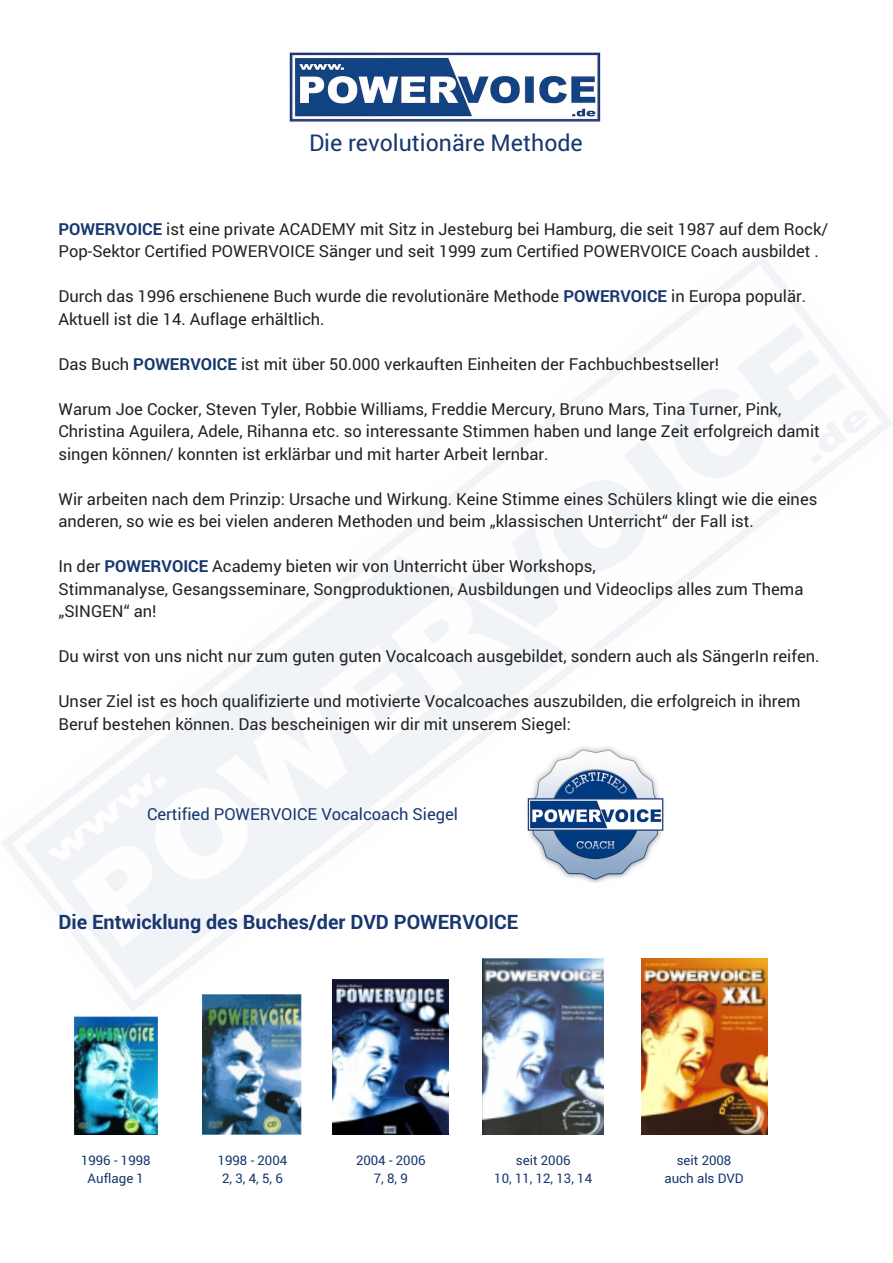
<style>
.page{position:relative;width:893px;height:1263px;background:#fff}
.page>*{position:absolute;margin:0;border:0;box-sizing:border-box;transform-origin:0 0}
.t1{font:23.1px "Roboto";color:#17376e}
.t2{font:700 19.8px "Roboto";color:#17376e}
.t3{font:16.5px/22.5px "Roboto";color:#222}
.t4{font:16.5px "Roboto";color:#17376e}
.t5{font:13.2px/18px "Roboto";color:#17376e;text-align:center}
.s1{font-weight:700;color:#17376e}
</style>
<div class="page">
<img style="left:2px;top:255px;width:890px;height:775px">
<img style="left:289px;top:52px;width:312px;height:70px">
<img style="left:498px;top:746px;width:196px;height:136px">
<img style="left:202px;top:995px;width:99px;height:139px">
<img style="left:74px;top:1016px;width:83px;height:118px">
<img style="left:333px;top:979px;width:115px;height:155px">
<img style="left:482px;top:959px;width:122px;height:175px">
<img style="left:641px;top:959px;width:126px;height:175px">
<h1 class="t1" style="left:309px;top:126px;width:275px">Die revolutionäre Methode</h1>
<p class="t3" style="left:58px;top:217px;width:771px"><span class="s1">POWERVOICE</span> ist eine private ACADEMY mit Sitz in Jesteburg bei Hamburg, die seit 1987 auf dem Rock/<br>Pop-Sektor Certified POWERVOICE Sänger und seit 1999 zum Certified POWERVOICE Coach ausbildet .</p>
<p class="t3" style="left:58px;top:285px;width:749px">Durch das 1996 erschienene Buch wurde die revolutionäre Methode <span class="s1">POWERVOICE</span> in Europa populär.<br>Aktuell ist die 14. Auflage erhältlich.</p>
<p class="t3" style="left:58px;top:352px;width:662px">Das Buch <span class="s1">POWERVOICE</span> ist mit über 50.000 verkauften Einheiten der Fachbuchbestseller!</p>
<p class="t3" style="left:58px;top:397px;width:763px">Warum Joe Cocker, Steven Tyler, Robbie Williams, Freddie Mercury, Bruno Mars, Tina Turner, Pink,<br>Christina Aguilera, Adele, Rihanna etc. so interessante Stimmen haben und lange Zeit erfolgreich damit singen können/ konnten ist erklärbar und mit harter Arbeit lernbar.</p>
<p class="t3" style="left:58px;top:487px;width:760px">Wir arbeiten nach dem Prinzip: Ursache und Wirkung. Keine Stimme eines Schülers klingt wie die eines anderen, so wie es bei vielen anderen Methoden und beim „klassischen Unterricht“ der Fall ist.</p>
<p class="t3" style="left:58px;top:554px;width:746px">In der <span class="s1">POWERVOICE</span> Academy bieten wir von Unterricht über Workshops,<br>Stimmanalyse, Gesangsseminare, Songproduktionen, Ausbildungen und Videoclips alles zum Thema „SINGEN“ an!</p>
<p class="t3" style="left:58px;top:644px;width:762px">Du wirst von uns nicht nur zum guten guten Vocalcoach ausgebildet, sondern auch als SängerIn reifen.</p>
<p class="t3" style="left:58px;top:689px;width:743px">Unser Ziel ist es hoch qualifizierte und motivierte Vocalcoaches auszubilden, die erfolgreich in ihrem<br>Beruf bestehen können. Das bescheinigen wir dir mit unserem Siegel:</p>
<p class="t4" style="left:147px;top:802px;width:312px">Certified POWERVOICE Vocalcoach Siegel</p>
<p class="t2" style="left:58px;top:908px;width:461px">Die Entwicklung des Buches/der DVD POWERVOICE</p>
<p class="t5" style="left:81px;top:1150px;width:71px">1996 - 1998<br>Auflage 1</p>
<p class="t5" style="left:218px;top:1150px;width:71px">1998 - 2004<br>2, 3, 4, 5, 6</p>
<p class="t5" style="left:356px;top:1150px;width:71px">2004 - 2006<br>7, 8, 9</p>
<p class="t5" style="left:494px;top:1150px;width:99px">seit 2006<br>10, 11, 12, 13, 14</p>
<p class="t5" style="left:664px;top:1150px;width:81px">seit 2008 auch als DVD</p>
</div>
